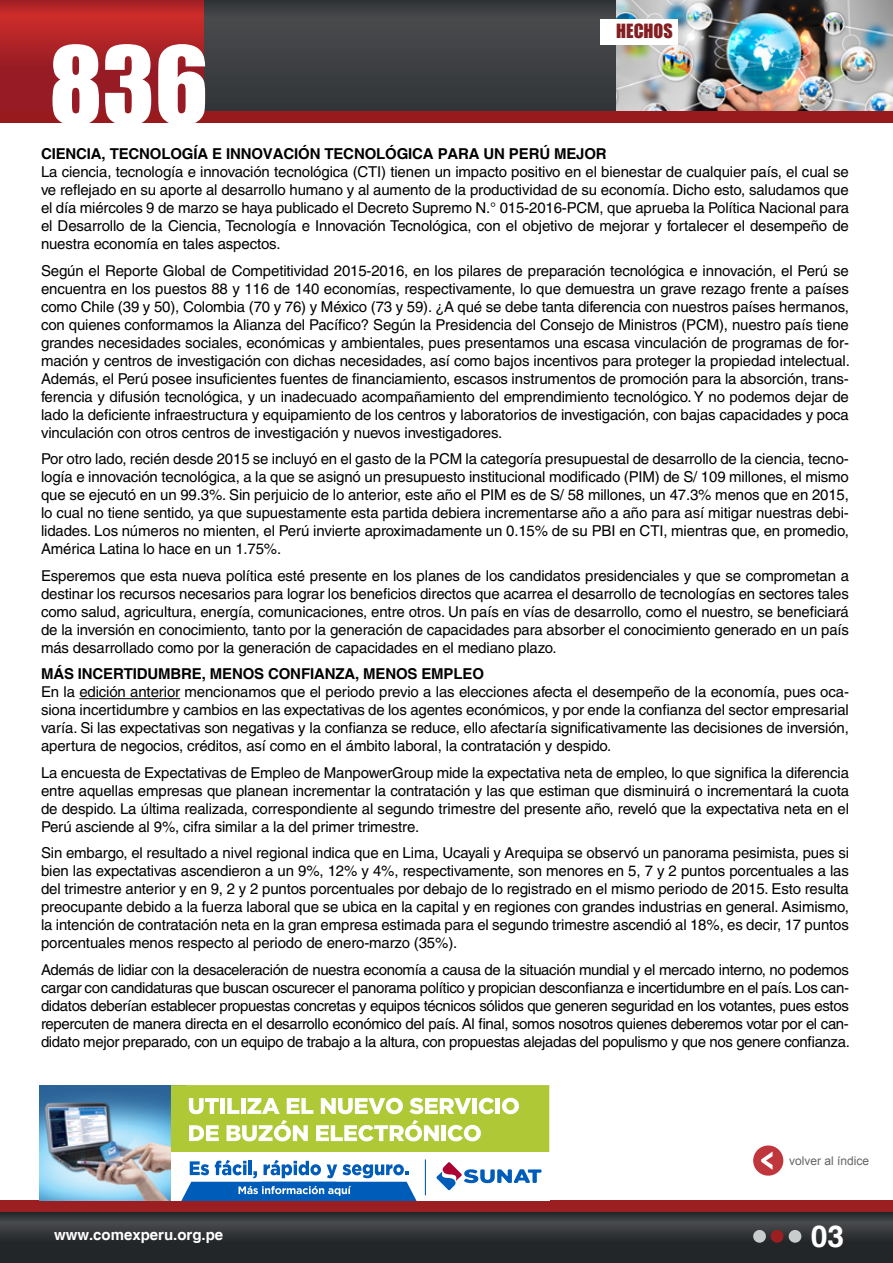
<style>
.page{position:relative;width:893px;height:1263px;background:#fff}
.page>*{position:absolute;margin:0;border:0;box-sizing:border-box;transform-origin:0 0}
.t1{font:99px "Impact";color:#fff}
.t2{font:700 30px "Helvetica";color:#fff}
.t3{font:18px "Impact";color:#831f21}
.t4{font:15px/18px "Helvetica";letter-spacing:-.01em;color:#000;text-align:justify}
.t5{font:700 15px "Helvetica";letter-spacing:-.01em;color:#000}
.t6{font:700 15px "Helvetica";color:#fff}
.t7{font:12px "Arial";color:#636465}
</style>
<div class="page">
<div style="left:200px;top:0;width:693px;height:123px;background:#3d3f41"></div>
<img style="left:616px;top:0;width:277px;height:111px">
<svg style="left:0;top:1212px;width:893px;height:51px;background:#2d3033"></svg>
<div style="left:0;top:1200px;width:893px;height:12px;background:#9b1f21"></div>
<div style="left:753px;top:1230px;width:13px;height:13px;background:#c9cccc;border-radius:50%"></div>
<div style="left:771px;top:1230px;width:12px;height:13px;background:#9b1f21;border-radius:50%"></div>
<div style="left:789px;top:1230px;width:12px;height:13px;background:#c9cccc;border-radius:50%"></div>
<div style="left:753px;top:1145px;width:30px;height:31px;background:#bf363d;border-radius:50%"></div>
<svg style="left:761px;top:1152px;width:11px;height:18px"></svg>
<svg style="left:0;top:0;width:203px;height:111px;background:#a72026"></svg>
<div style="left:0;top:111px;width:893px;height:12px;background:#991a1c"></div>
<div style="left:600px;top:19px;width:78px;height:25px;background:#fff"></div>
<hr style="left:79px;top:698px;width:101px;height:1px;background:#000">
<img style="left:39px;top:1085px;width:132px;height:115px">
<div style="left:171px;top:1085px;width:378px;height:115px;background:#aec836"></div>
<svg style="left:189px;top:1098px;width:30px;height:16px"></svg>
<div style="left:220px;top:1098px;width:5px;height:16px;background:#fff"></div>
<svg style="left:227px;top:1098px;width:12px;height:16px"></svg>
<hr style="left:241px;top:1098px;width:4px;height:16px;background:#fff">
<svg style="left:247px;top:1098px;width:33px;height:16px"></svg>
<svg style="left:287px;top:1098px;width:26px;height:16px"></svg>
<svg style="left:321px;top:1098px;width:82px;height:16px"></svg>
<svg style="left:409px;top:1098px;width:62px;height:16px"></svg>
<div style="left:472px;top:1098px;width:5px;height:16px;background:#fff"></div>
<svg style="left:479px;top:1098px;width:15px;height:16px"></svg>
<hr style="left:496px;top:1098px;width:4px;height:16px;background:#fff">
<svg style="left:502px;top:1098px;width:17px;height:16px"></svg>
<svg style="left:189px;top:1125px;width:30px;height:16px"></svg>
<svg style="left:227px;top:1120px;width:81px;height:21px"></svg>
<svg style="left:316px;top:1120px;width:123px;height:21px"></svg>
<div style="left:441px;top:1125px;width:5px;height:16px;background:#fff"></div>
<svg style="left:448px;top:1125px;width:33px;height:16px"></svg>
<div style="left:171px;top:1153px;width:378px;height:47px;background:#fff"></div>
<svg style="left:436px;top:1162px;width:106px;height:28px"></svg>
<svg style="left:170px;top:1160px;width:256px;height:40px"></svg>
<hr style="left:425px;top:1159px;width:1px;height:36px;background:#005cb9">
<h1 class="t1" style="left:49px;top:8px;width:161px">836</h1>
<p class="t3" style="left:616px;top:17px;width:58px">HECHOS</p>
<p class="t5" style="left:41px;top:145px;width:567px">CIENCIA, TECNOLOGÍA E INNOVACIÓN TECNOLÓGICA PARA UN PERÚ MEJOR</p>
<p class="t4" style="left:41px;top:163px;width:809px">La ciencia, tecnología e innovación tecnológica (CTI) tienen un impacto positivo en el bienestar de cualquier país, el cual se ve reflejado en su aporte al desarrollo humano y al aumento de la productividad de su economía. Dicho esto, saludamos que el día miércoles 9 de marzo se haya publicado el Decreto Supremo N.° 015-2016-PCM, que aprueba la Política Nacional para el Desarrollo de la Ciencia, Tecnología e Innovación Tecnológica, con el objetivo de mejorar y fortalecer el desempeño de nuestra economía en tales aspectos.</p>
<p class="t4" style="left:41px;top:261px;width:810px">Según el Reporte Global de Competitividad 2015-2016, en los pilares de preparación tecnológica e innovación, el Perú se encuentra en los puestos 88 y 116 de 140 economías, respectivamente, lo que demuestra un grave rezago frente a países como Chile (39 y 50), Colombia (70 y 76) y México (73 y 59). ¿A qué se debe tanta diferencia con nuestros países hermanos, con quienes conformamos la Alianza del Pacífico? Según la Presidencia del Consejo de Ministros (PCM), nuestro país tiene grandes necesidades sociales, económicas y ambientales, pues presentamos una escasa vinculación de programas de for&shy;mación y centros de investigación con dichas necesidades, así como bajos incentivos para proteger la propiedad intelectual.<br>Además, el Perú posee insuficientes fuentes de financiamiento, escasos instrumentos de promoción para la absorción, trans&shy;ferencia y difusión tecnológica, y un inadecuado acompañamiento del emprendimiento tecnológico. Y no podemos dejar de lado la deficiente infraestructura y equipamiento de los centros y laboratorios de investigación, con bajas capacidades y poca vinculación con otros centros de investigación y nuevos investigadores.</p>
<p class="t4" style="left:41px;top:450px;width:809px">Por otro lado, recién desde 2015 se incluyó en el gasto de la PCM la categoría presupuestal de desarrollo de la ciencia, tecno&shy;logía e innovación tecnológica, a la que se asignó un presupuesto institucional modificado (PIM) de S/ 109 millones, el mismo que se ejecutó en un 99.3%. Sin perjuicio de lo anterior, este año el PIM es de S/ 58 millones, un 47.3% menos que en 2015, lo cual no tiene sentido, ya que supuestamente esta partida debiera incrementarse año a año para así mitigar nuestras debi&shy;lidades. Los números no mienten, el Perú invierte aproximadamente un 0.15% de su PBI en CTI, mientras que, en promedio, América Latina lo hace en un 1.75%.</p>
<p class="t4" style="left:41px;top:566px;width:809px">Esperemos que esta nueva política esté presente en los planes de los candidatos presidenciales y que se comprometan a destinar los recursos necesarios para lograr los beneficios directos que acarrea el desarrollo de tecnologías en sectores tales como salud, agricultura, energía, comunicaciones, entre otros. Un país en vías de desarrollo, como el nuestro, se beneficiará de la inversión en conocimiento, tanto por la generación de capacidades para absorber el conocimiento generado en un país más desarrollado como por la generación de capacidades en el mediano plazo.</p>
<p class="t5" style="left:41px;top:665px;width:444px">MÁS INCERTIDUMBRE, MENOS CONFIANZA, MENOS EMPLEO</p>
<p class="t4" style="left:41px;top:683px;width:809px">En la edición anterior mencionamos que el periodo previo a las elecciones afecta el desempeño de la economía, pues oca&shy;siona incertidumbre y cambios en las expectativas de los agentes económicos, y por ende la confianza del sector empresarial varía. Si las expectativas son negativas y la confianza se reduce, ello afectaría significativamente las decisiones de inversión, apertura de negocios, créditos, así como en el ámbito laboral, la contratación y despido.</p>
<p class="t4" style="left:41px;top:763px;width:809px">La encuesta de Expectativas de Empleo de ManpowerGroup mide la expectativa neta de empleo, lo que significa la diferencia entre aquellas empresas que planean incrementar la contratación y las que estiman que disminuirá o incrementará la cuota de despido. La última realizada, correspondiente al segundo trimestre del presente año, reveló que la expectativa neta en el Perú asciende al 9%, cifra similar a la del primer trimestre.</p>
<p class="t4" style="left:41px;top:844px;width:809px">Sin embargo, el resultado a nivel regional indica que en Lima, Ucayali y Arequipa se observó un panorama pesimista, pues si bien las expectativas ascendieron a un 9%, 12% y 4%, respectivamente, son menores en 5, 7 y 2 puntos porcentuales a las del trimestre anterior y en 9, 2 y 2 puntos porcentuales por debajo de lo registrado en el mismo periodo de 2015. Esto resulta preocupante debido a la fuerza laboral que se ubica en la capital y en regiones con grandes industrias en general. Asimismo, la intención de contratación neta en la gran empresa estimada para el segundo trimestre ascendió al 18%, es decir, 17 puntos porcentuales menos respecto al periodo de enero-marzo (35%).</p>
<p class="t4" style="left:41px;top:960px;width:810px">Además de lidiar con la desaceleración de nuestra economía a causa de la situación mundial y el mercado interno, no podemos cargar con candidaturas que buscan oscurecer el panorama político y propician desconfianza e incertidumbre en el país. Los can&shy;didatos deberían establecer propuestas concretas y equipos técnicos sólidos que generen seguridad en los votantes, pues estos repercuten de manera directa en el desarrollo económico del país. Al final, somos nosotros quienes deberemos votar por el can&shy;didato mejor preparado, con un equipo de trabajo a la altura, con propuestas alejadas del populismo y que nos genere confianza.</p>
<p class="t6" style="left:54px;top:1226px;width:171px">WWW.COMEXPERU.ORG.PE</p>
<p class="t7" style="left:789px;top:1153px;width:82px">volver al índice</p>
<h2 class="t2" style="left:811px;top:1218px;width:35px">03</h2>
</div>
